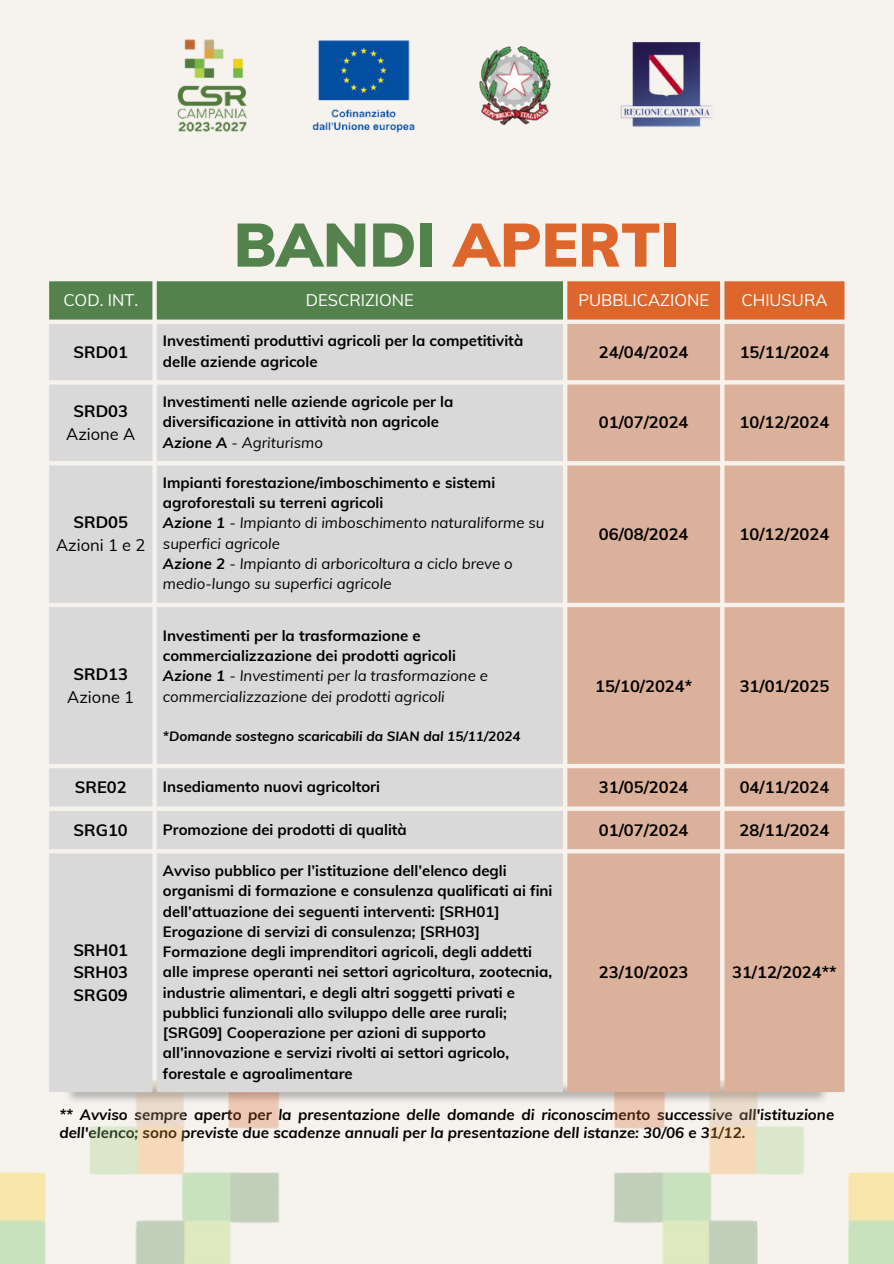
<style>
.page{position:relative;width:894px;height:1264px;background:#fff}
.page>*{position:absolute;margin:0;border:0;box-sizing:border-box;transform-origin:0 0}
.t1{font:900 60.6px "Muli";color:#dc662b}
.t2{font:700 16.5px "Muli";color:#000}
.t3{font:16.5px "Muli";color:#fff}
.t4{font:16.5px "Muli";color:#000}
.t5{font:italic 700 15.15px/18px "Muli";color:#000}
.t6{font:700 15px/20.2px "Muli";color:#000}
.t7{font:italic 15px/20.2px "Muli";color:#000}
.t8{font:italic 700 13.5px "Muli";color:#000}
.s1{color:#53824c}
.s2{font-weight:700}
</style>
<div class="page">
<div style="left:0;top:0;width:893px;height:1263px;background:#f6f3ef"></div>
<img style="left:177px;top:39px;width:535px;height:94px">
<img style="left:589px;top:1050px;width:304px;height:213px">
<img style="left:0;top:1092px;width:304px;height:171px">
<svg style="left:49px;top:281px;width:795px;height:38px;background:#857b44"></svg>
<div style="left:49px;top:324px;width:514px;height:768px;background:#d9d9d9"></div>
<div style="left:567px;top:324px;width:277px;height:768px;background:#dbb19c"></div>
<p class="t1" style="left:234px;top:206px;width:447px"><span class="s1">BANDI</span> APERTI</p>
<p class="t3" style="left:63px;top:289px;width:76px">COD. INT.</p>
<p class="t3" style="left:306px;top:289px;width:110px">DESCRIZIONE</p>
<p class="t3" style="left:578px;top:289px;width:132px">PUBBLICAZIONE</p>
<p class="t3" style="left:741px;top:289px;width:88px">CHIUSURA</p>
<p class="t2" style="left:73px;top:341px;width:56px">SRD01</p>
<p class="t6" style="left:163px;top:330px;width:362px">Investimenti produttivi agricoli per la competitività delle aziende agricole</p>
<p class="t2" style="left:598px;top:341px;width:91px">24/04/2024</p>
<p class="t2" style="left:739px;top:341px;width:91px">15/11/2024</p>
<p class="t2" style="left:73px;top:400px;width:56px">SRD03</p>
<p class="t4" style="left:66px;top:423px;width:71px">Azione A</p>
<p class="t6" style="left:163px;top:391px;width:292px">Investimenti nelle aziende agricole per la diversificazione in attività non agricole</p>
<p class="t7" style="left:163px;top:432px;width:161px"><span class="s2">Azione A</span> - Agriturismo</p>
<p class="t2" style="left:598px;top:412px;width:91px">01/07/2024</p>
<p class="t2" style="left:739px;top:412px;width:91px">10/12/2024</p>
<p class="t2" style="left:73px;top:512px;width:56px">SRD05</p>
<p class="t4" style="left:56px;top:534px;width:91px">Azioni 1 e 2</p>
<p class="t2" style="left:73px;top:663px;width:56px">SRD13</p>
<p class="t4" style="left:67px;top:686px;width:68px">Azione 1</p>
<p class="t6" style="left:163px;top:472px;width:334px">Impianti forestazione/imboschimento e sistemi agroforestali su terreni agricoli</p>
<p class="t7" style="left:163px;top:512px;width:383px"><span class="s2">Azione 1</span> - Impianto di imboschimento naturaliforme su superfici agricole</p>
<p class="t7" style="left:163px;top:553px;width:351px"><span class="s2">Azione 2</span> - Impianto di arboricoltura a ciclo breve o medio-lungo su superfici agricole</p>
<p class="t6" style="left:163px;top:625px;width:294px">Investimenti per la trasformazione e commercializzazione dei prodotti agricoli</p>
<p class="t7" style="left:163px;top:665px;width:326px"><span class="s2">Azione 1</span> - Investimenti per la trasformazione e commercializzazione dei prodotti agricoli</p>
<p class="t8" style="left:163px;top:727px;width:359px">*Domande sostegno scaricabili da SIAN dal 15/11/2024</p>
<p class="t2" style="left:598px;top:523px;width:91px">06/08/2024</p>
<p class="t2" style="left:739px;top:523px;width:91px">10/12/2024</p>
<p class="t2" style="left:595px;top:675px;width:99px">15/10/2024*</p>
<p class="t2" style="left:739px;top:675px;width:91px">31/01/2025</p>
<p class="t2" style="left:75px;top:776px;width:53px">SRE02</p>
<p class="t6" style="left:163px;top:776px;width:219px">Insediamento nuovi agricoltori</p>
<p class="t2" style="left:598px;top:776px;width:91px">31/05/2024</p>
<p class="t2" style="left:739px;top:776px;width:91px">04/11/2024</p>
<p class="t2" style="left:74px;top:819px;width:56px">SRG10</p>
<p class="t6" style="left:163px;top:818px;width:245px">Promozione dei prodotti di qualità</p>
<p class="t2" style="left:598px;top:819px;width:91px">01/07/2024</p>
<p class="t2" style="left:739px;top:819px;width:91px">28/11/2024</p>
<p class="t2" style="left:73px;top:939px;width:56px">SRH01</p>
<p class="t2" style="left:73px;top:961px;width:56px">SRH03</p>
<p class="t2" style="left:74px;top:984px;width:56px">SRG09</p>
<p class="t6" style="left:163px;top:860px;width:391px">Avviso pubblico per l’istituzione dell’elenco degli organismi di formazione e consulenza qualificati ai fini dell’attuazione dei seguenti interventi: [SRH01] Erogazione di servizi di consulenza; [SRH03] Formazione degli imprenditori agricoli, degli addetti alle imprese operanti nei settori agricoltura, zootecnia, industrie alimentari, e degli altri soggetti privati e pubblici funzionali allo sviluppo delle aree rurali; [SRG09] Cooperazione per azioni di supporto all’innovazione e servizi rivolti ai settori agricolo, forestale e agroalimentare</p>
<p class="t2" style="left:598px;top:961px;width:91px">23/10/2023</p>
<p class="t2" style="left:732px;top:961px;width:106px">31/12/2024**</p>
<p class="t5" style="left:59px;top:1104px;width:776px">** Avviso sempre aperto per la presentazione delle domande di riconoscimento successive all'istituzione dell'elenco; sono previste due scadenze annuali per la presentazione dell istanze: 30/06 e 31/12.</p>
</div>
